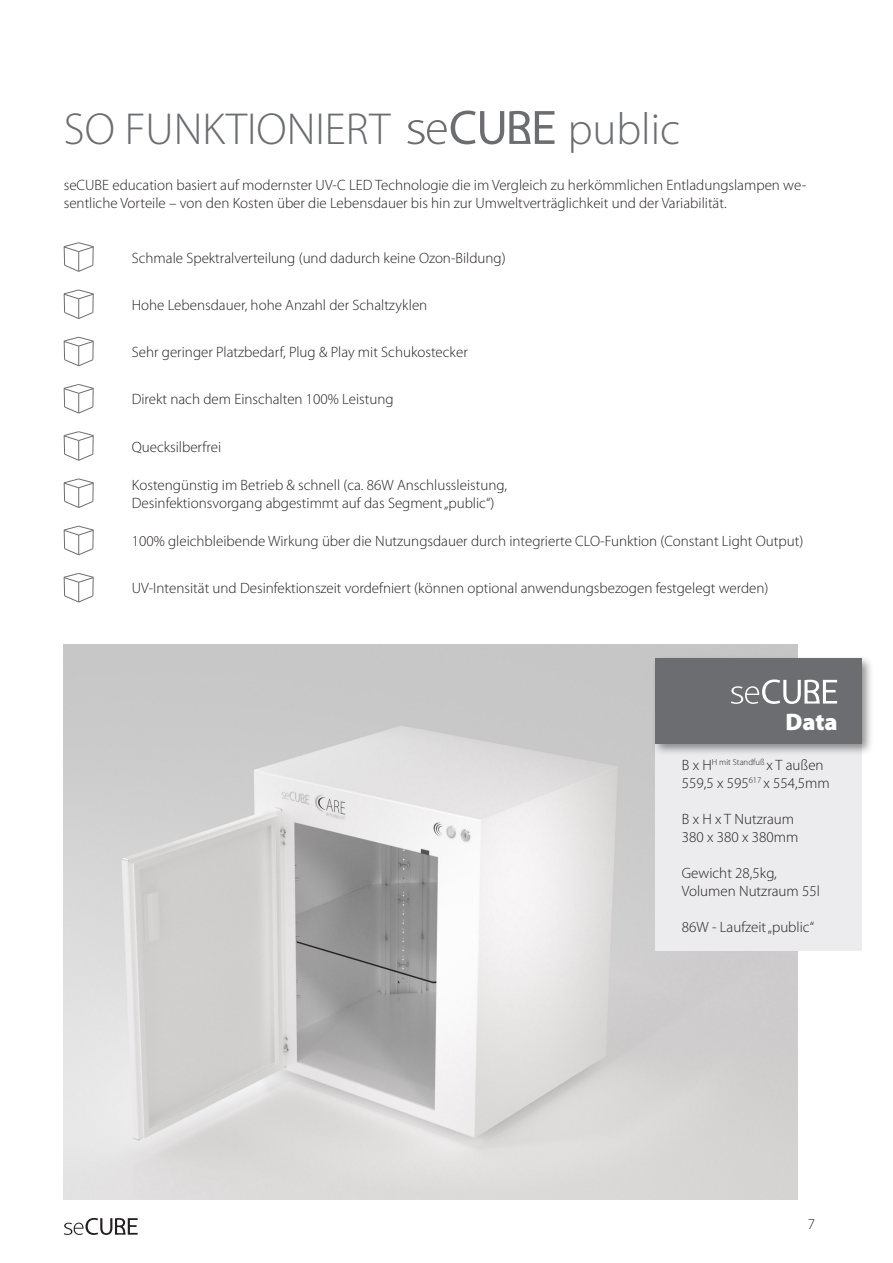
<style>
.page{position:relative;width:893px;height:1263px;background:#fff}
.page>*{position:absolute;margin:0;border:0;box-sizing:border-box;transform-origin:0 0}
.t1{font:300 45px "Myriad Pro";color:#6c6d70}
.t2{font:900 24px "Myriad Pro";color:#fff}
.t3{font:300 15px/18px "Myriad Pro";color:#231f20}
.t4{font:300 8.7px "Myriad Pro";color:#231f20}
.s1{font-size:15px}
</style>
<div class="page">
<svg style="left:64px;top:1218px;width:74px;height:17px"></svg>
<svg style="left:407px;top:111px;width:147px;height:33px"></svg>
<svg style="left:63px;top:242px;width:31px;height:30px"></svg>
<svg style="left:63px;top:384px;width:31px;height:30px"></svg>
<svg style="left:63px;top:289px;width:31px;height:30px"></svg>
<svg style="left:63px;top:431px;width:31px;height:30px"></svg>
<svg style="left:63px;top:525px;width:31px;height:30px"></svg>
<svg style="left:63px;top:336px;width:31px;height:31px"></svg>
<svg style="left:63px;top:478px;width:31px;height:30px"></svg>
<svg style="left:63px;top:573px;width:31px;height:30px"></svg>
<img style="left:64px;top:644px;width:733px;height:555px">
<div style="left:655px;top:677px;width:207px;height:273px;background:#ececee"></div>
<div style="left:652px;top:655px;width:222px;height:102px;background:#231f20;opacity:.5"></div>
<div style="left:655px;top:659px;width:207px;height:85px;background:#6c6d70"></div>
<svg style="left:731px;top:679px;width:106px;height:25px"></svg>
<p class="t1" style="left:64px;top:105px;width:328px">SO FUNKTIONIERT</p>
<p class="t1" style="left:568px;top:105px;width:114px">public</p>
<p class="t3" style="left:64px;top:176px;width:744px">seCUBE education basiert auf modernster UV-C LED Technologie die im Vergleich zu herkömmlichen Entladungslampen we&shy;sentliche Vorteile – von den Kosten über die Lebensdauer bis hin zur Umweltverträglichkeit und der Variabilität.</p>
<p class="t3" style="left:132px;top:249px;width:375px">Schmale Spektralverteilung (und dadurch keine Ozon-Bildung)</p>
<p class="t3" style="left:132px;top:296px;width:297px">Hohe Lebensdauer, hohe Anzahl der Schaltzyklen</p>
<p class="t3" style="left:132px;top:343px;width:337px">Sehr geringer Platzbedarf, Plug &amp; Play mit Schukostecker</p>
<p class="t3" style="left:132px;top:391px;width:263px">Direkt nach dem Einschalten 100% Leistung</p>
<p class="t3" style="left:132px;top:438px;width:91px">Quecksilberfrei</p>
<p class="t3" style="left:132px;top:476px;width:377px">Kostengünstig im Betrieb &amp; schnell (ca. 86W Anschlussleistung,</p>
<p class="t3" style="left:132px;top:494px;width:364px">Desinfektionsvorgang abgestimmt auf das Segment „public“)</p>
<p class="t3" style="left:132px;top:532px;width:673px">100% gleichbleibende Wirkung über die Nutzungsdauer durch integrierte CLO-Funktion (Constant Light Output)</p>
<p class="t3" style="left:132px;top:579px;width:638px">UV-Intensität und Desinfektionszeit vordefniert (können optional anwendungsbezogen festgelegt werden)</p>
<p class="t2" style="left:785px;top:708px;width:54px">Data</p>
<p class="t4" style="left:682px;top:757px;width:143px"><span class="s1">B x H</span>H mit Standfuß <span class="s1">x T außen</span></p>
<p class="t3" style="left:682px;top:774px;width:149px">559,5 x 595<sup>617</sup> x 554,5mm</p>
<p class="t3" style="left:682px;top:810px;width:114px">B x H x T Nutzraum</p>
<p class="t3" style="left:682px;top:828px;width:118px">380 x 380 x 380mm</p>
<p class="t3" style="left:682px;top:864px;width:140px">Gewicht 28,5kg,<br>Volumen Nutzraum 55l</p>
<p class="t3" style="left:682px;top:918px;width:134px">86W - Laufzeit „public“</p>
<p class="t3" style="left:808px;top:1215px;width:9px">7</p>
</div>
